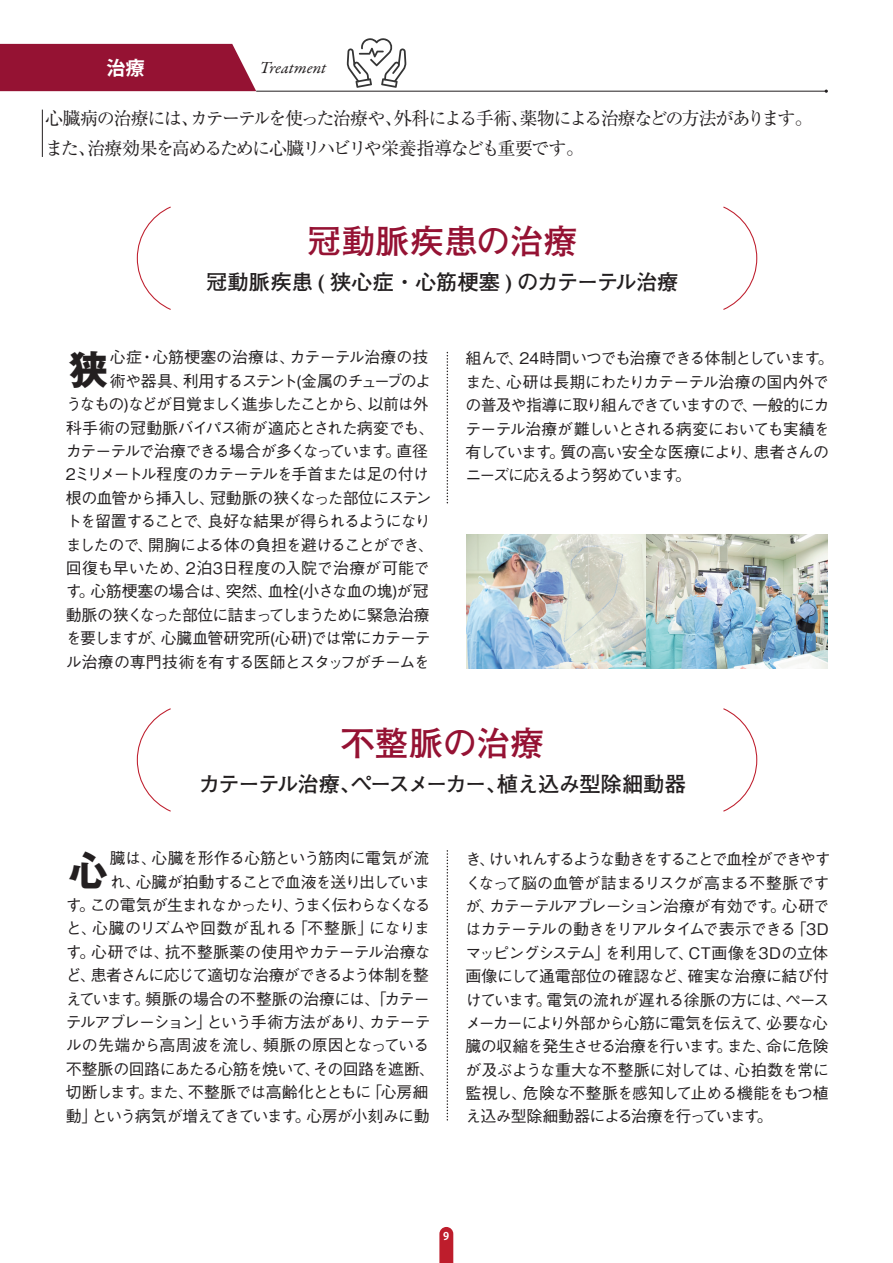
<style>
.page{position:relative;width:893px;height:1263px;background:#fff}
.page>*{position:absolute;margin:0;border:0;box-sizing:border-box;transform-origin:0 0}
.t1{font:700 40.2px "Gothic MB101 Pro";color:#231f20}
.t2{font:700 34.05px "Futo Go B101 Pro";letter-spacing:-.005em;color:#951233}
.t3{font:700 21.3px "Futo Go B101 Pro";letter-spacing:-.035em;color:#231f20}
.t4{font:700 21.3px "Futo Go B101 Pro";letter-spacing:-.005em;color:#231f20}
.t5{font:700 19.2px "Koz Go Pr 6 N";color:#fff}
.t6{font:18px/29.7px "Ryumin Pr 6";letter-spacing:-.095em;color:#231f20}
.t7{font:italic 16.95px "Garamond Premr Pro";color:#231f20}
.t8{font:500 15.9px/23.4px "Gothic BBB Pro";letter-spacing:-.055em;color:#231f20}
.t9{font:500 15.9px "Gothic BBB Pro";letter-spacing:-.03em;color:#231f20}
.t10{font:500 15.9px "Gothic BBB Pro";letter-spacing:-.08em;color:#231f20}
.t11{font:500 15.9px "Gothic BBB Pro";letter-spacing:-.105em;color:#231f20}
.t12{font:500 15.9px "Gothic BBB Pro";letter-spacing:-.01em;color:#231f20}
.t13{font:500 15.9px "Gothic BBB Pro";letter-spacing:-.1em;color:#231f20}
.t14{font:500 15.9px "Gothic BBB Pro";letter-spacing:-.085em;color:#231f20}
.t15{font:500 15.9px "Gothic BBB Pro";letter-spacing:.01em;color:#231f20}
.t16{font:500 15.9px "Gothic BBB Pro";letter-spacing:-.09em;color:#231f20}
.t17{font:500 15.9px "Gothic BBB Pro";color:#231f20}
.t18{font:500 15.9px "Gothic BBB Pro";letter-spacing:-.035em;color:#231f20}
.t19{font:700 10.65px "Koz Go Pr 6 N";color:#fff}
</style>
<div class="page">
<svg style="left:439px;top:1227px;width:14px;height:36px"></svg>
<div style="left:0;top:44px;width:256px;height:47px;background:#951233"></div>
<hr style="left:256px;top:91px;width:570px;height:1px;background:#231f20">
<svg style="left:136px;top:206px;width:35px;height:104px"></svg>
<svg style="left:723px;top:206px;width:35px;height:104px"></svg>
<svg style="left:136px;top:708px;width:35px;height:104px"></svg>
<svg style="left:723px;top:708px;width:35px;height:104px"></svg>
<svg style="left:447px;top:352px;width:1px;height:152px"></svg>
<svg style="left:447px;top:851px;width:1px;height:270px"></svg>
<img style="left:466px;top:534px;width:362px;height:134px">
<hr style="left:42px;top:110px;width:1px;height:47px;background:#231f20">
<svg style="left:347px;top:38px;width:59px;height:50px"></svg>
<p class="t5" style="left:107px;top:57px;width:39px">治療</p>
<p class="t7" style="left:260px;top:57px;width:68px">Treatment</p>
<p class="t6" style="left:45px;top:102px;width:769px">心臓病の治療には、カテーテルを使った治療や、外科による手術、薬物による治療などの方法があります。また、治療効果を高めるために心臓リハビリや栄養指導なども重要です。</p>
<h2 class="t2" style="left:307px;top:214px;width:272px">冠動脈疾患の治療</h2>
<h3 class="t4" style="left:206px;top:265px;width:474px">冠動脈疾患 ( 狭心症・心筋梗塞 ) のカテーテル治療</h3>
<p class="t17" style="left:110px;top:345px;width:320px">心症・心筋梗塞の治療は、カテーテル治療の技</p>
<p class="t11" style="left:110px;top:368px;width:323px">術や器具、利用するステント(金属のチューブのよ</p>
<p class="t11" style="left:66px;top:391px;width:364px">うなもの)などが目覚ましく進歩したことから、以前は外</p>
<p class="t9" style="left:66px;top:415px;width:370px">科手術の冠動脈バイパス術が適応とされた病変でも、</p>
<p class="t10" style="left:66px;top:438px;width:364px">カテーテルで治療できる場合が多くなっています。直径</p>
<p class="t8" style="left:66px;top:461px;width:365px">2ミリメートル程度のカテーテルを手首または足の付け</p>
<p class="t8" style="left:66px;top:484px;width:367px">根の血管から挿入し、冠動脈の狭くなった部位にステン</p>
<p class="t14" style="left:66px;top:508px;width:367px">トを留置することで、良好な結果が得られるようになり</p>
<p class="t8" style="left:66px;top:531px;width:370px">ましたので、開胸による体の負担を避けることができ、</p>
<p class="t12" style="left:66px;top:555px;width:365px">回復も早いため、2泊3日程度の入院で治療が可能で</p>
<p class="t9" style="left:66px;top:579px;width:364px">す。心筋梗塞の場合は、突然、血栓(小さな血の塊)が冠</p>
<p class="t8" style="left:66px;top:601px;width:366px">動脈の狭くなった部位に詰まってしまうために緊急治療</p>
<p class="t8" style="left:66px;top:624px;width:366px">を要しますが、心臓血管研究所(心研)では常にカテーテ</p>
<p class="t8" style="left:66px;top:648px;width:365px">ル治療の専門技術を有する医師とスタッフがチームを</p>
<h1 class="t1" style="left:69px;top:336px;width:40px">狭</h1>
<p class="t8" style="left:465px;top:345px;width:370px">組んで、24時間いつでも治療できる体制としています。また、心研は長期にわたりカテーテル治療の国内外での普及や指導に取り組んできていますので、一般的にカテーテル治療が難しいとされる病変においても実績を有しています。質の高い安全な医療により、患者さんのニーズに応えるよう努めています。</p>
<h2 class="t2" style="left:341px;top:716px;width:205px">不整脈の治療</h2>
<h3 class="t3" style="left:199px;top:767px;width:489px">カテーテル治療、ペースメーカー、植え込み型除細動器</h3>
<p class="t18" style="left:110px;top:845px;width:321px">臓は、心臓を形作る心筋という筋肉に電気が流</p>
<p class="t16" style="left:110px;top:869px;width:322px">れ、心臓が拍動することで血液を送り出していま</p>
<p class="t13" style="left:66px;top:892px;width:366px">す。この電気が生まれなかったり、うまく伝わらなくなる</p>
<p class="t15" style="left:66px;top:916px;width:366px">と、心臓のリズムや回数が乱れる「不整脈」になりま</p>
<p class="t12" style="left:66px;top:939px;width:366px">す。心研では、抗不整脈薬の使用やカテーテル治療な</p>
<p class="t10" style="left:66px;top:962px;width:365px">ど、患者さんに応じて適切な治療ができるよう体制を整</p>
<p class="t9" style="left:66px;top:986px;width:365px">えています。頻脈の場合の不整脈の治療には、「カテー</p>
<p class="t8" style="left:66px;top:1008px;width:366px">テルアブレーション」という手術方法があり、カテーテ</p>
<p class="t9" style="left:66px;top:1032px;width:365px">ルの先端から高周波を流し、頻脈の原因となっている</p>
<p class="t8" style="left:66px;top:1055px;width:371px">不整脈の回路にあたる心筋を焼いて、その回路を遮断、</p>
<p class="t8" style="left:66px;top:1078px;width:364px">切断します。また、不整脈では高齢化とともに「心房細</p>
<p class="t8" style="left:66px;top:1102px;width:365px">動」という病気が増えてきています。心房が小刻みに動</p>
<h1 class="t1" style="left:69px;top:837px;width:40px">心</h1>
<p class="t8" style="left:465px;top:845px;width:367px">き、けいれんするような動きをすることで血栓ができやすくなって脳の血管が詰まるリスクが高まる不整脈ですが、カテーテルアブレーション治療が有効です。心研ではカテーテルの動きをリアルタイムで表示できる「3Dマッピングシステム」を利用して、CT画像を3Dの立体画像にして通電部位の確認など、確実な治療に結び付けています。電気の流れが遅れる徐脈の方には、ペースメーカーにより外部から心筋に電気を伝えて、必要な心臓の収縮を発生させる治療を行います。また、命に危険が及ぶような重大な不整脈に対しては、心拍数を常に監視し、危険な不整脈を感知して止める機能をもつ植え込み型除細動器による治療を行っています。</p>
<p class="t19" style="left:443px;top:1230px;width:8px">9</p>
</div>
